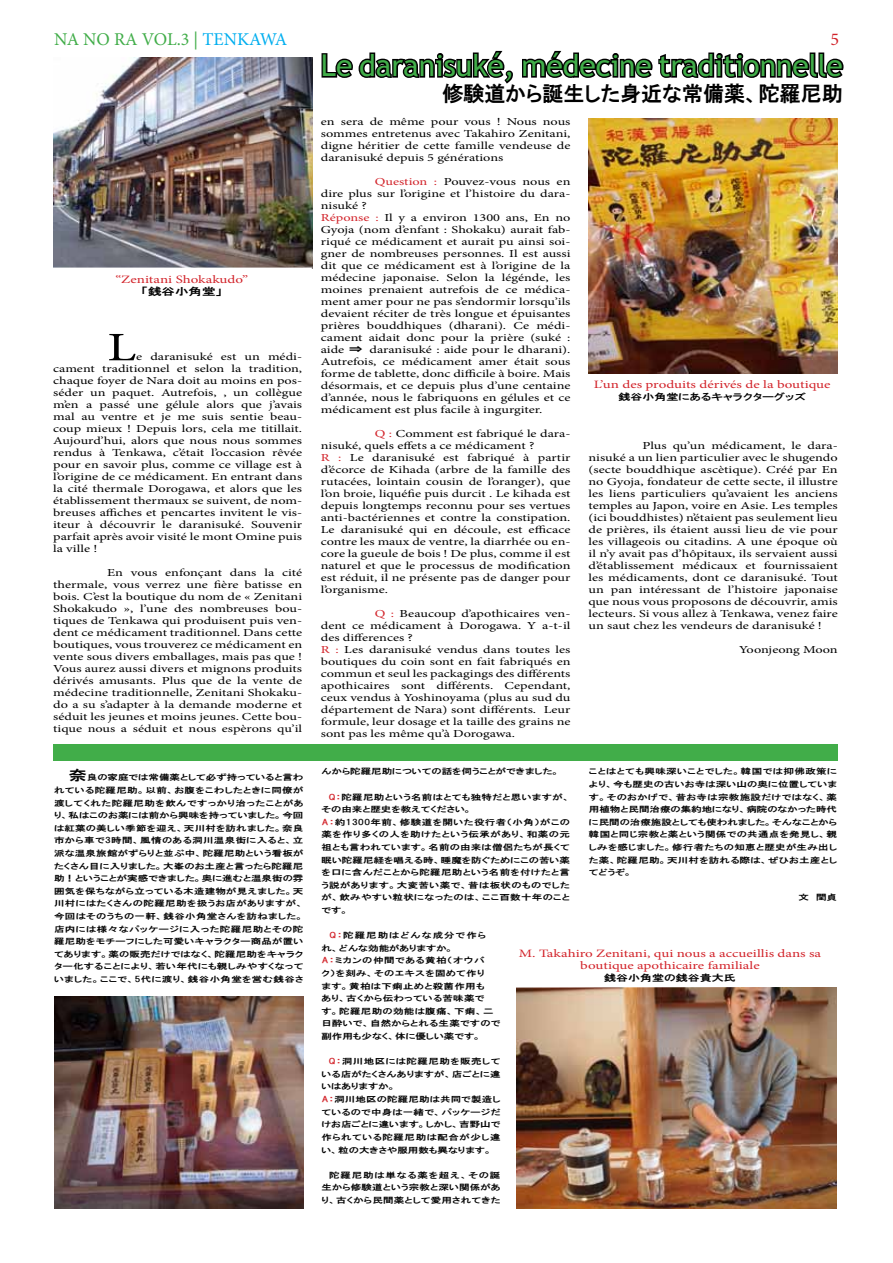
<style>
.page{position:relative;width:893px;height:1263px;background:#fff}
.page>*{position:absolute;margin:0;border:0;box-sizing:border-box;transform-origin:0 0}
.t1{font:40.5px "Minion Pro";color:#000;scale:1.33 1}
.t2{font:30px "Trebuchet MS";color:#41ad49}
.t3{font:21px "HGP Gothic E";color:#000}
.t4{font:18px "Minion Pro";letter-spacing:-.01em;color:#41ad49}
.t5{font:18px "Minion Pro";color:#d2232a}
.t6{font:11.25px/12px "Minion Pro";color:#d2232a;text-align:center;scale:1.33 1}
.t7{font:10.65px/12px "Minion Pro";color:#000;text-align:justify;scale:1.33 1}
.t8{font:10.2px "HGP Gothic E";color:#000;scale:1.33 1}
.t9{font:9px "HGP Gothic E";color:#000;scale:1.33 1}
.t10{font:7.8px/12.6px "HGP Gothic E";letter-spacing:.03em;color:#000;text-align:justify;scale:1.33 1}
.t11{font:7.8px "HGP Gothic E";color:#000;scale:1.33 1}
.s1{color:#00aeef}
.s2{color:#d2232a}
.s3{font-family:"HGP Gothic E"}
.s4{font-size:13.5px}
</style>
<div class="page">
<div style="left:53px;top:745px;width:785px;height:16px;background:#41ad49"></div>
<img style="left:54px;top:58px;width:259px;height:210px">
<img style="left:588px;top:118px;width:250px;height:255px">
<img style="left:517px;top:987px;width:320px;height:222px">
<img style="left:54px;top:997px;width:250px;height:212px">
<svg style="left:321px;top:50px;width:523px;height:34px"></svg>
<h3 class="t4" style="left:54px;top:27px;width:235px">NA NO RA VOL.3 | <span class="s1">TENKAWA</span></h3>
<h3 class="t5" style="left:830px;top:27px;width:10px">5</h3>
<p class="t6" style="left:115px;top:273px;width:101px">“Zenitani Shokakudo”</p>
<p class="t8" style="left:141px;top:286px;width:62px">「銭谷小角堂」</p>
<h1 class="t1" style="left:107px;top:320px;width:23px">L</h1>
<p class="t7" style="left:53px;top:351px;width:189px;text-indent:83px">e daranisuké est un médi&shy;cament traditionnel et selon la tradition, chaque foyer de Nara doit au moins en pos&shy;séder un paquet. Autrefois, , un collègue m’en a passé une gélule alors que j’avais mal au ventre et je me suis sentie beau&shy;coup mieux ! Depuis lors, cela me titillait.<br>Aujourd’hui, alors que nous nous sommes rendus à Tenkawa, c’était l’occasion rêvée pour en savoir plus, comme ce village est à l’origine de ce médicament. En entrant dans la cité thermale Dorogawa, et alors que les établissement thermaux se suivent, de nom&shy;breuses affiches et pencartes invitent le vis&shy;iteur à découvrir le daranisuké. Souvenir parfait après avoir visité le mont Omine puis la ville !</p>
<p class="t7" style="left:53px;top:567px;width:189px;text-indent:54px">En vous enfonçant dans la cité thermale, vous verrez une fière batisse en bois. C’est la boutique du nom de « Zenitani Shokakudo », l’une des nombreuses bou&shy;tiques de Tenkawa qui produisent puis ven&shy;dent ce médicament traditionnel. Dans cette boutiques, vous trouverez ce médicament en vente sous divers emballages, mais pas que !<br>Vous aurez aussi divers et mignons produits dérivés amusants. Plus que de la vente de médecine traditionnelle, Zenitani Shokaku&shy;do a su s’adapter à la demande moderne et séduit les jeunes et moins jeunes. Cette bou&shy;tique nous a séduit et nous espèrons qu’il</p>
<h2 class="t2" style="left:321px;top:48px;width:524px">Le daranisuké, médecine traditionnelle</h2>
<h3 class="t3" style="left:443px;top:83px;width:402px">修験道から誕生した身近な常備薬、陀羅尼助</h3>
<p class="t7" style="left:321px;top:116px;width:189px">en sera de même pour vous ! Nous nous sommes entretenus avec Takahiro Zenitani, digne héritier de cette famille vendeuse de daranisuké depuis 5 générations</p>
<p class="t7" style="left:321px;top:176px;width:189px;text-align:left;text-indent:54px"><span class="s2">Question :</span> Pouvez-vous nous en dire plus sur l’origine et l’histoire du dara&shy;nisuké ?<br><span class="s2">Réponse :</span> Il y a environ 1300 ans, En no Gyoja (nom d’enfant : Shokaku) aurait fab&shy;riqué ce médicament et aurait pu ainsi soi&shy;gner de nombreuses personnes. Il est aussi dit que ce médicament est à l’origine de la médecine japonaise. Selon la légénde, les moines prenaient autrefois de ce médica&shy;ment amer pour ne pas s’endormir lorsqu’ils devaient réciter de très longue et épuisantes prières bouddhiques (dharani). Ce médi&shy;cament aidait donc pour la prière (suké : aide <span class="s3">⇒</span> daranisuké : aide pour le dharani).<br>Autrefois, ce médicament amer était sous forme de tablette, donc difficile à boire. Mais désormais, et ce depuis plus d’une centaine d’année, nous le fabriquons en gélules et ce médicament est plus facile à ingurgiter.</p>
<p class="t7" style="left:321px;top:428px;width:189px;text-align:left;text-indent:54px"><span class="s2">Q :</span> Comment est fabriqué le dara&shy;nisuké, quels effets a ce médicament ?<br><span class="s2">R :</span> Le daranisuké est fabriqué à partir d’écorce de Kihada (arbre de la famille des rutacées, lointain cousin de l’oranger), que l’on broie, liquéfie puis durcit . Le kihada est depuis longtemps reconnu pour ses vertues anti-bactériennes et contre la constipation.<br>Le daranisuké qui en découle, est efficace contre les maux de ventre, la diarrhée ou en&shy;core la gueule de bois ! De plus, comme il est naturel et que le processus de modification est réduit, il ne présente pas de danger pour l’organisme.</p>
<p class="t7" style="left:321px;top:608px;width:189px;text-align:left;text-indent:54px"><span class="s2">Q :</span> Beaucoup d’apothicaires ven&shy;dent ce médicament à Dorogawa. Y a-t-il des differences ?<br><span class="s2">R :</span> Les daranisuké vendus dans toutes les boutiques du coin sont en fait fabriqués en commun et seul les packagings des différents apothicaires sont différents. Cependant, ceux vendus à Yoshinoyama (plus au sud du département de Nara) sont différents. Leur formule, leur dosage et la taille des grains ne sont pas les même qu’à Dorogawa.</p>
<p class="t6" style="left:594px;top:378px;width:179px">L’un des produits dérivés de la boutique</p>
<p class="t9" style="left:618px;top:392px;width:142px">銭谷小角堂にあるキャラクターグッズ</p>
<p class="t7" style="left:588px;top:439px;width:189px;text-indent:54px">Plus qu’un médicament, le dara&shy;nisuké a un lien particulier avec le shugendo (secte bouddhique ascètique). Créé par En no Gyoja, fondateur de cette secte, il illustre les liens particuliers qu’avaient les anciens temples au Japon, voire en Asie. Les temples (ici bouddhistes) n’étaient pas seulement lieu de prières, ils étaient aussi lieu de vie pour les villageois ou citadins. A une époque où il n’y avait pas d’hôpitaux, ils servaient aussi d’établissement médicaux et fournissaient les médicaments, dont ce daranisuké. Tout un pan intéressant de l’histoire japonaise que nous vous proposons de découvrir, amis lecteurs. Si vous allez à Tenkawa, venez faire un saut chez les vendeurs de daranisuké !</p>
<p class="t7" style="left:739px;top:643px;width:76px">Yoonjeong Moon</p>
<p class="t10" style="left:589px;top:765px;width:188px">ことはとても興味深いことでした。韓国では抑佛政策により、今も歴史の古いお寺は深い山の奥に位置しています。そのおかげで、昔お寺は宗教施設だけではなく、薬用植物と民間治療の集約地になり、病院のなかった時代に民間の治療施設としても使われました。そんなことから韓国と同じ宗教と薬という関係での共通点を発見し、親しみを感じました。修行者たちの知恵と歴史が生み出した薬、陀羅尼助。天川村を訪れる際は、ぜひお土産としてどうぞ。</p>
<p class="t10" style="left:799px;top:891px;width:30px">文　閏貞</p>
<p class="t10" style="left:54px;top:771px;width:189px;text-indent:15px"><span class="s4">奈</span>良の家庭では常備薬として必ず持っていると言われている陀羅尼助。以前、お腹をこわしたときに同僚が渡してくれた陀羅尼助を飲んですっかり治ったことがあり、私はこのお薬には前から興味を持っていました。今回は紅葉の美しい季節を迎え、天川村を訪れました。奈良市から車で3時間、風情のある洞川温泉街に入ると、立派な温泉旅館がずらりと並ぶ中、陀羅尼助という看板がたくさん目に入りました。大峯のお土産と言ったら陀羅尼助！ということが実感できました。奥に進むと温泉街の雰囲気を保ちながら立っている木造建物が見えました。天川村にはたくさんの陀羅尼助を扱うお店がありますが、今回はそのうちの一軒、銭谷小角堂さんを訪ねました。店内には様々なパッケージに入った陀羅尼助とその陀羅尼助をモチーフにした可愛いキャラクター商品が置いてあります。薬の販売だけではなく、陀羅尼助をキャラクター化することにより、若い年代にも親しみやすくなっていました。ここで、5代に渡り、銭谷小角堂を営む銭谷さ</p>
<p class="t11" style="left:321px;top:768px;width:180px">んから陀羅尼助についての話を伺うことができました。</p>
<p class="t10" style="left:321px;top:790px;width:188px;text-align:left"><span class="s2">　Q：</span>陀羅尼助という名前はとても独特だと思いますが、その由来と歴史を教えてください。<br><span class="s2">A：</span>約1300年前、修験道を開いた役行者（小角）がこの薬を作り多くの人を助けたという伝承があり、和薬の元祖とも言われています。名前の由来は僧侶たちが長くて眠い陀羅尼経を唱える時、睡魔を防ぐためにこの苦い薬を口に含んだことから陀羅尼助という名前を付けたと言う説があります。大変苦い薬で、昔は板状のものでしたが、飲みやすい粒状になったのは、ここ百数十年のことです。</p>
<p class="t10" style="left:321px;top:929px;width:136px;text-align:left"><span class="s2">　Q：</span>陀羅尼助はどんな成分で作ら<br>れ、どんな効能がありますか。<br><span class="s2">A：</span>ミカンの仲間である黄柏（オウバ<br>ク）を刻み、そのエキスを固めて作り<br>ます。黄柏は下痢止めと殺菌作用も<br>あり、古くから伝わっている苦味薬で<br>す。陀羅尼助の効能は腹痛、下痢、二日酔いで、自然からとれる生薬ですので副作用も少なく、体に優しい薬です。</p>
<p class="t10" style="left:321px;top:1055px;width:136px;text-align:left"><span class="s2">　Q：</span>洞川地区には陀羅尼助を販売している店がたくさんありますが、店ごとに違いはありますか。<br><span class="s2">A：</span>洞川地区の陀羅尼助は共同で製造しているので中身は一緒で、パッケージだけお店ごとに違います。しかし、吉野山で作られている陀羅尼助は配合が少し違い、粒の大きさや服用数も異なります。</p>
<p class="t10" style="left:321px;top:1168px;width:136px">　陀羅尼助は単なる薬を超え、その誕生から修験道という宗教と深い関係があり、古くから民間薬として愛用されてきた</p>
<p class="t6" style="left:519px;top:947px;width:229px">M. Takahiro Zenitani, qui nous a accueillis dans sa boutique apothicaire familiale</p>
<p class="t9" style="left:604px;top:973px;width:101px">銭谷小角堂の銭谷貴大氏</p>
</div>
